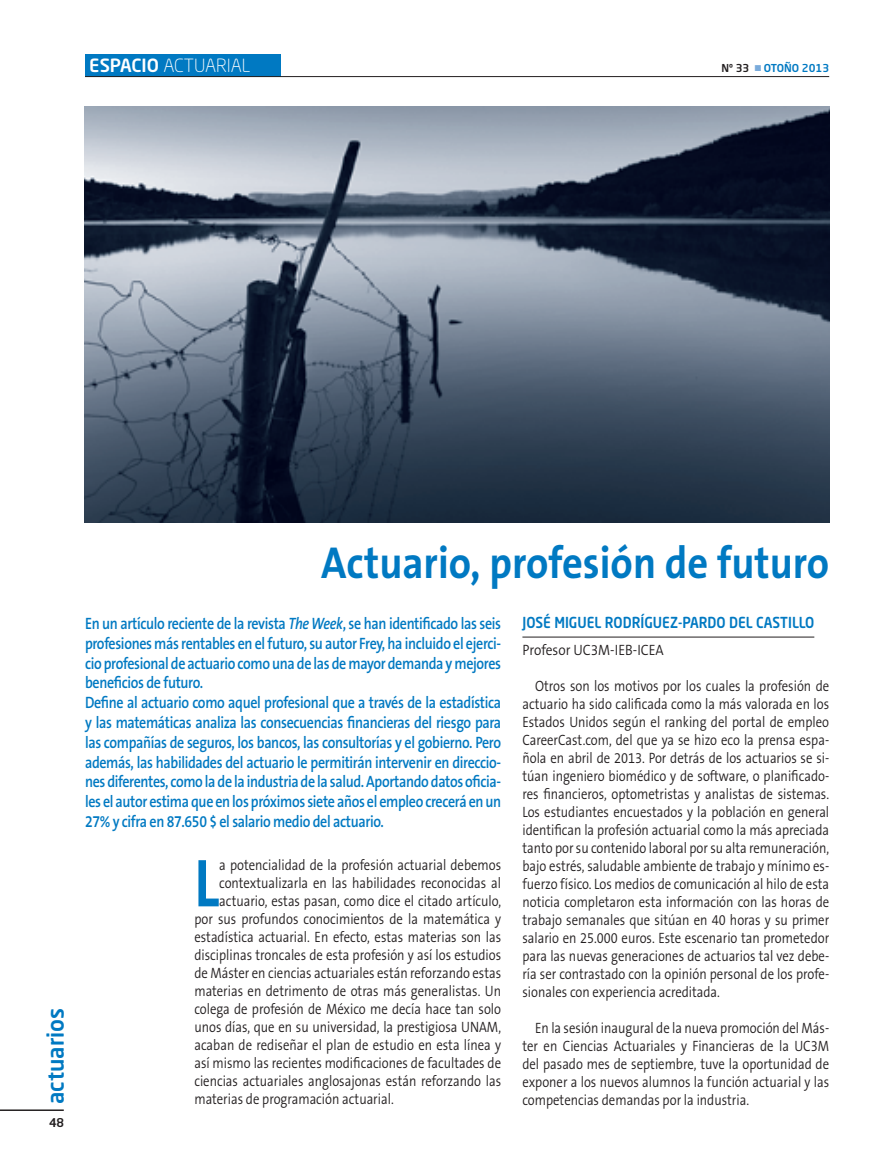
<style>
.page{position:relative;width:893px;height:1170px;background:#fff}
.page>*{position:absolute;margin:0;border:0;box-sizing:border-box;transform-origin:0 0}
.t1{font:700 68.4px "The Sans B7";color:#0079c2;scale:.85 1}
.t2{font:700 45px "The Sans B7";color:#0079c2;scale:.9 1}
.t3{font:500 22.5px "Neo Sans Std";color:#0079c2}
.t4{font:300 18px "Neo Sans Std";color:#fff}
.t5{font:600 16.5px/19.8px "The Sans B6";letter-spacing:-.025em;color:#0079c2;scale:.85 1}
.t6{font:300 15px/18px "The Sans B4";color:#231f20;text-align:justify;scale:.85 1}
.t7{font:500 15px "Neo Sans Std";color:#0079c2;scale:.9 1}
.t8{font:300 15px "The Sans B4";color:#231f20;scale:.9 1}
.t9{font:500 12px "Neo Sans Std";color:#231f20}
.t10{font:500 10.8px "Neo Sans Std";color:#0079c2}
.s1{font-weight:500}
.s2{color:#231f20}
.s3{color:#7aabdb}
.s4{font-style:italic}
</style>
<div class="page">
<hr style="left:0;top:1109px;width:64px;height:1px;background:#231f20">
<div style="left:85px;top:54px;width:196px;height:23px;background:#0079c2"></div>
<hr style="left:85px;top:76px;width:744px;height:1px;background:#231f20">
<hr style="left:522px;top:636px;width:292px;height:1px;background:#231f20">
<img style="left:85px;top:106px;width:744px;height:416px">
<p class="t4" style="left:89px;top:55px;width:161px"><span class="s1">ESPACIO</span> ACTUARIAL</p>
<p class="t10" style="left:721px;top:61px;width:109px"><span class="s2">Nº 33</span> <span class="s3">■</span> OTOÑO 2013</p>
<h3 class="t3" style="left:41px;top:1103px;width:98px;rotate:-90deg">ACTUARIOS</h3>
<p class="t9" style="left:49px;top:1115px;width:17px">48</p>
<h2 class="t2" style="left:321px;top:538px;width:566px">Actuario, profesión de futuro</h2>
<p class="t7" style="left:522px;top:613px;width:197px">JOSÉ MIGUEL RODRÍGUEZ-PARDO</p>
<p class="t7" style="left:729px;top:613px;width:10px">DEL</p>
<p class="t7" style="left:756px;top:613px;width:18px">CASTILLO</p>
<p class="t8" style="left:522px;top:641px;width:159px">Profesor UC3M-IEB-ICEA</p>
<p class="t5" style="left:85px;top:614px;width:491px">En un artículo reciente de la revista <span class="s4">The Week</span>, se han identificado las seis profesiones más rentables en el futuro, su autor Frey, ha incluido el ejerci&shy;cio profesional de actuario como una de las de mayor demanda y mejores beneficios de futuro.<br>Define al actuario como aquel profesional que a través de la estadística y las matemáticas analiza las consecuencias financieras del riesgo para las compañías de seguros, los bancos, las consultorías y el gobierno. Pero además, las habilidades del actuario le permitirán intervenir en direccio&shy;nes diferentes, como la de la industria de la salud. Aportando datos oficia&shy;les el autor estima que en los próximos siete años el empleo crecerá en un 27% y cifra en 87.650 $ el salario medio del actuario.</p>
<p class="t6" style="left:522px;top:677px;width:362px;text-indent:13px">Otros son los motivos por los cuales la profesión de actuario ha sido calificada como la más valorada en los Estados Unidos según el ranking del portal de empleo CareerCast.com, del que ya se hizo eco la prensa espa&shy;ñola en abril de 2013. Por detrás de los actuarios se si&shy;túan ingeniero biomédico y de software, o planificado&shy;res financieros, optometristas y analistas de sistemas.<br>Los estudiantes encuestados y la población en general identifican la profesión actuarial como la más apreciada tanto por su contenido laboral por su alta remuneración, bajo estrés, saludable ambiente de trabajo y mínimo es&shy;fuerzo físico. Los medios de comunicación al hilo de esta noticia completaron esta información con las horas de trabajo semanales que sitúan en 40 horas y su primer salario en 25.000 euros. Este escenario tan prometedor para las nuevas generaciones de actuarios tal vez debe&shy;ría ser contrastado con la opinión personal de los profe&shy;sionales con experiencia acreditada.</p>
<p class="t6" style="left:522px;top:1019px;width:362px;text-indent:13px">En la sesión inaugural de la nueva promoción del Más&shy;ter en Ciencias Actuariales y Financieras de la UC3M del pasado mes de septiembre, tuve la oportunidad de exponer a los nuevos alumnos la función actuarial y las competencias demandas por la industria.</p>
<h1 class="t1" style="left:194px;top:846px;width:31px">L</h1>
<p class="t6" style="left:219px;top:856px;width:333px">a potencialidad de la profesión actuarial debemos</p>
<p class="t6" style="left:219px;top:874px;width:333px">contextualizarla en las habilidades reconocidas al</p>
<p class="t6" style="left:219px;top:892px;width:333px">actuario, estas pasan, como dice el citado artículo,</p>
<p class="t6" style="left:194px;top:910px;width:362px">por sus profundos conocimientos de la matemática y</p>
<p class="t6" style="left:194px;top:928px;width:362px">estadística actuarial. En efecto, estas materias son las</p>
<p class="t6" style="left:194px;top:946px;width:362px">disciplinas troncales de esta profesión y así los estudios</p>
<p class="t6" style="left:194px;top:964px;width:362px">de Máster en ciencias actuariales están reforzando estas</p>
<p class="t6" style="left:194px;top:982px;width:362px">materias en detrimento de otras más generalistas. Un</p>
<p class="t6" style="left:194px;top:1000px;width:362px">colega de profesión de México me decía hace tan solo</p>
<p class="t6" style="left:194px;top:1018px;width:362px">unos días, que en su universidad, la prestigiosa UNAM,</p>
<p class="t6" style="left:194px;top:1036px;width:362px">acaban de rediseñar el plan de estudio en esta línea y</p>
<p class="t6" style="left:194px;top:1054px;width:362px">así mismo las recientes modificaciones de facultades de</p>
<p class="t6" style="left:194px;top:1072px;width:362px">ciencias actuariales anglosajonas están reforzando las</p>
<p class="t6" style="left:194px;top:1090px;width:236px">materias de programación actuarial.</p>
</div>
